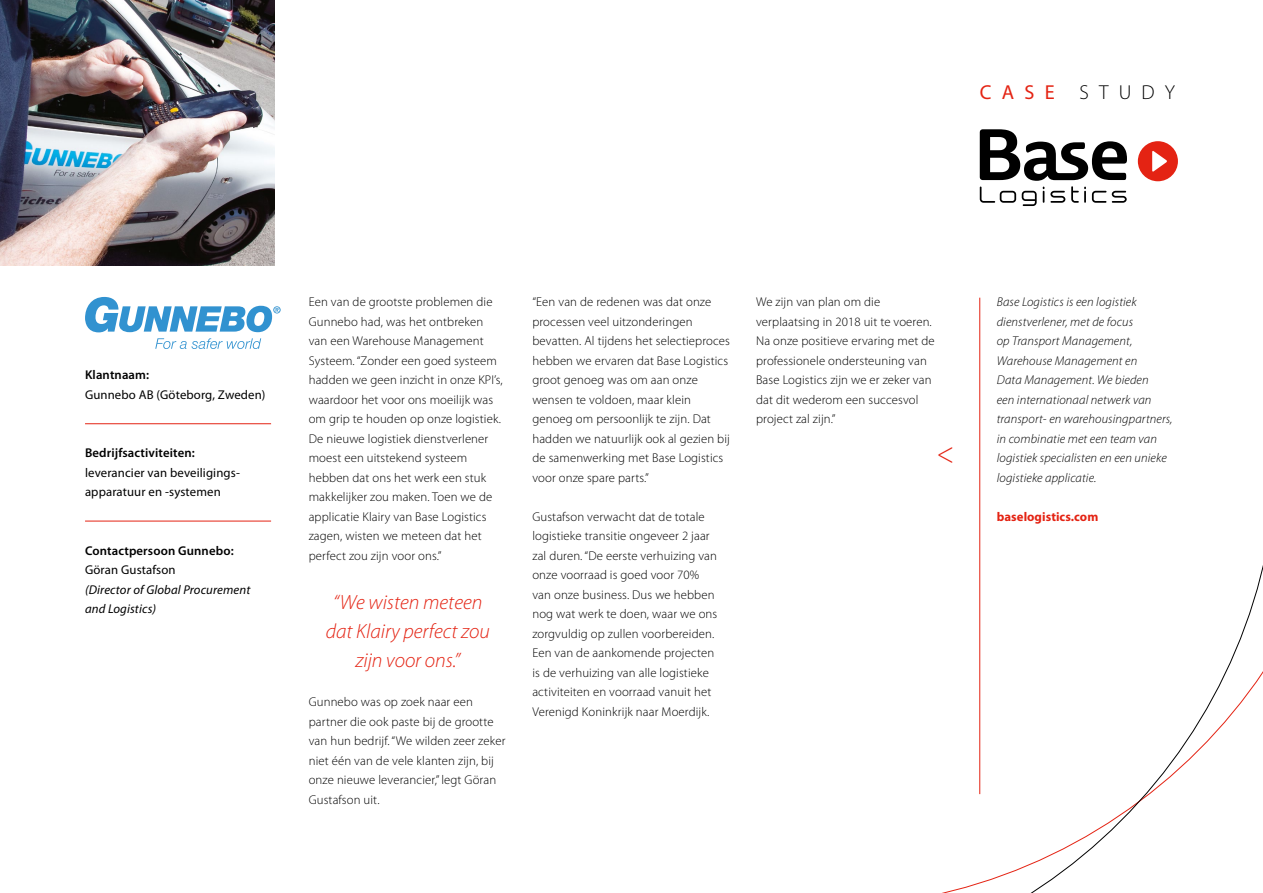
<style>
.page{position:relative;width:1263px;height:893px;background:#fff}
.page>*{position:absolute;margin:0;border:0;box-sizing:border-box;transform-origin:0 0}
.t1{font:300 30px "Myriad Pro";color:#e42313}
.t2{font:italic 300 20.7px/29.2px "Myriad Pro";color:#e42313;text-align:center}
.t3{font:300 20.25px "Myriad Pro";letter-spacing:.505em;color:#000}
.t4{font:300 12.75px/19.5px "Myriad Pro";letter-spacing:.01em;color:#000}
.t5{font:italic 300 12.75px/19.5px "Myriad Pro";letter-spacing:.01em;color:#000}
.t6{font:12.75px/19.5px "Myriad Pro";letter-spacing:.01em;color:#000}
.t7{font:600 12.75px "Myriad Pro";letter-spacing:.01em;color:#000}
.t8{font:italic 12.75px/19.5px "Myriad Pro";letter-spacing:.01em;color:#000}
.t9{font:700 12.75px "Myriad Pro";letter-spacing:.005em;color:#e42313}
.s1{font-weight:400;color:#e42313}
</style>
<div class="page">
<svg style="left:155px;top:338px;width:106px;height:11px"></svg>
<svg style="left:85px;top:297px;width:196px;height:35px"></svg>
<hr style="left:85px;top:423px;width:186px;height:1px;background:#e42313">
<hr style="left:85px;top:521px;width:186px;height:1px;background:#e42313">
<img style="left:0;top:0;width:274px;height:265px">
<hr style="left:979px;top:298px;width:1px;height:496px;background:#e42313">
<div style="left:1138px;top:141px;width:40px;height:40px;background:#e42313;border-radius:50%"></div>
<svg style="left:980px;top:129px;width:147px;height:77px"></svg>
<svg style="left:1152px;top:151px;width:15px;height:21px"></svg>
<svg style="left:942px;top:479px;width:321px;height:414px"></svg>
<h3 class="t3" style="left:980px;top:81px;width:197px"><span class="s1">CASE</span> STUDY</h3>
<p class="t7" style="left:85px;top:368px;width:66px">Klantnaam:</p>
<p class="t6" style="left:85px;top:385px;width:182px">Gunnebo AB (Göteborg, Zweden)</p>
<p class="t7" style="left:85px;top:446px;width:111px">Bedrijfsactiviteiten:</p>
<p class="t6" style="left:85px;top:463px;width:156px">leverancier van beveiligings&shy;apparatuur en -systemen</p>
<p class="t7" style="left:85px;top:544px;width:150px">Contactpersoon Gunnebo:</p>
<p class="t6" style="left:85px;top:561px;width:92px">Göran Gustafson</p>
<p class="t8" style="left:85px;top:580px;width:167px">(Director of Global Procurement and Logistics)</p>
<p class="t4" style="left:309px;top:293px;width:196px">Een van de grootste problemen die<br>Gunnebo had, was het ontbreken van een Warehouse Management<br>Systeem. “Zonder een goed systeem hadden we geen inzicht in onze KPI’s, waardoor het voor ons moeilijk was om grip te houden op onze logistiek.<br>De nieuwe logistiek dienstverlener moest een uitstekend systeem hebben dat ons het werk een stuk makkelijker zou maken. Toen we de applicatie Klairy van Base Logistics zagen, wisten we meteen dat het perfect zou zijn voor ons.”</p>
<h2 class="t2" style="left:326px;top:588px;width:166px">“We wisten meteen dat Klairy perfect zou zijn voor ons.”</h2>
<p class="t4" style="left:309px;top:692px;width:198px">Gunnebo was op zoek naar een partner die ook paste bij de grootte van hun bedrijf. “We wilden zeer zeker niet één van de vele klanten zijn, bij onze nieuwe leverancier,” legt Göran<br>Gustafson uit.</p>
<p class="t4" style="left:532px;top:293px;width:199px">“Een van de redenen was dat onze processen veel uitzonderingen bevatten. Al tijdens het selectieproces hebben we ervaren dat Base Logistics groot genoeg was om aan onze wensen te voldoen, maar klein genoeg om persoonlijk te zijn. Dat hadden we natuurlijk ook al gezien bij de samenwerking met Base Logistics voor onze spare parts.”</p>
<p class="t4" style="left:532px;top:507px;width:186px">Gustafson verwacht dat de totale logistieke transitie ongeveer 2 jaar zal duren. “De eerste verhuizing van onze voorraad is goed voor 70% van onze business. Dus we hebben nog wat werk te doen, waar we ons zorgvuldig op zullen voorbereiden.<br>Een van de aankomende projecten is de verhuizing van alle logistieke activiteiten en voorraad vanuit het Verenigd Koninkrijk naar Moerdijk.</p>
<p class="t4" style="left:756px;top:293px;width:180px">We zijn van plan om die verplaatsing in 2018 uit te voeren.<br>Na onze positieve ervaring met de professionele ondersteuning van<br>Base Logistics zijn we er zeker van dat dit wederom een succesvol project zal zijn.”</p>
<h1 class="t1" style="left:936px;top:436px;width:19px">&lt;</h1>
<p class="t5" style="left:997px;top:293px;width:177px">Base Logistics is een logistiek dienstverlener, met de focus<br>op Transport Management,<br>Warehouse Management en<br>Data Management. We bieden<br>een internationaal netwerk van transport- en warehousingpartners, in combinatie met een team van logistiek specialisten en een unieke logistieke applicatie.</p>
<p class="t9" style="left:997px;top:509px;width:103px">baselogistics.com</p>
</div>
